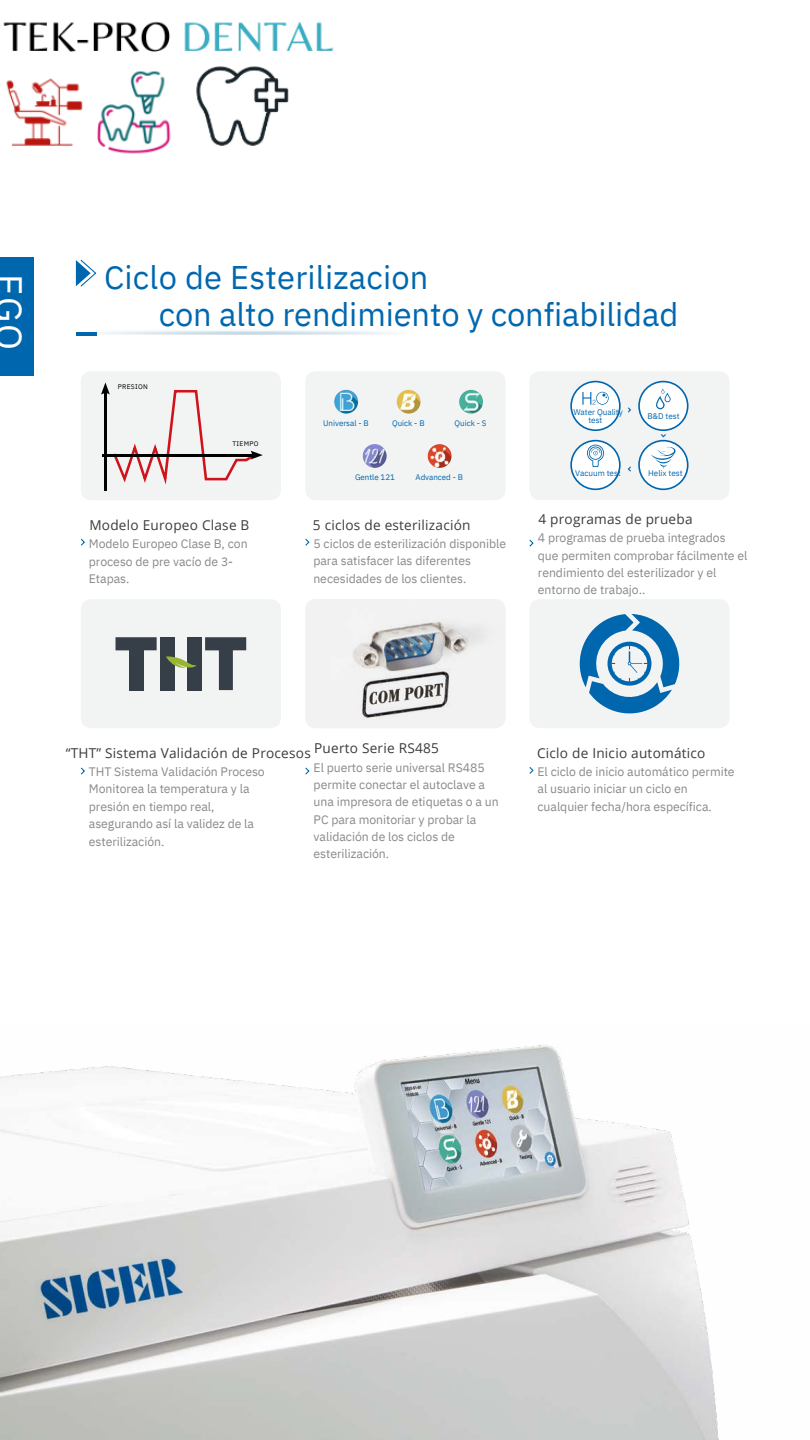
<style>
.page{position:relative;width:810px;height:1440px;background:#fff}
.page>*{position:absolute;margin:0;border:0;box-sizing:border-box;transform-origin:0 0}
.t1{font:36.7px "IBM Plex Sans";color:#fff}
.t2{font:32.7px/36.8px "IBM Plex Sans";letter-spacing:-.005em;color:#0067af}
.t3{font:13.6px "Open Sans";letter-spacing:.015em;color:#3e3a39}
.t4{font:12.3px/17.4px "IBM Plex Sans";letter-spacing:-.005em;color:#898989}
.t5{font:8.2px/8.2px "IBM Plex Sans";letter-spacing:-.005em;color:#0067af}
.t6{font:8px "IBM Plex Sans";letter-spacing:-.005em;color:#0067af}
.t7{font:6.7px "IBM Plex Sans";letter-spacing:.045em;color:#000}
</style>
<div class="page">
<img style="left:0;top:1045px;width:719px;height:395px">
<img style="left:305px;top:599px;width:200px;height:129px;border-radius:11px">
<svg style="left:81px;top:539px;width:4px;height:7px"></svg>
<svg style="left:81px;top:768px;width:4px;height:7px"></svg>
<div style="left:81px;top:599px;width:200px;height:129px;background:#f2f3f3;border-radius:11px"></div>
<div style="left:161px;top:637px;width:14px;height:53px;background:#363f47"></div>
<div style="left:187px;top:637px;width:14px;height:53px;background:#363f47"></div>
<svg style="left:116px;top:637px;width:41px;height:53px"></svg>
<svg style="left:205px;top:637px;width:41px;height:53px"></svg>
<div style="left:129px;top:650px;width:14px;height:40px;background:#363f47"></div>
<svg style="left:166px;top:656px;width:31px;height:13px"></svg>
<div style="left:81px;top:371px;width:200px;height:129px;background:#f2f3f3;border-radius:11px"></div>
<hr style="left:104px;top:391px;width:2px;height:99px;background:#000">
<svg style="left:101px;top:382px;width:162px;height:103px"></svg>
<div style="left:305px;top:371px;width:200px;height:129px;background:#f2f3f3;border-radius:11px"></div>
<svg style="left:305px;top:539px;width:5px;height:7px"></svg>
<svg style="left:305px;top:768px;width:5px;height:7px"></svg>
<svg style="left:529px;top:540px;width:5px;height:7px"></svg>
<svg style="left:529px;top:767px;width:5px;height:7px"></svg>
<div style="left:529px;top:599px;width:201px;height:129px;background:#f2f3f3;border-radius:11px"></div>
<svg style="left:579px;top:614px;width:101px;height:100px"></svg>
<div style="left:529px;top:371px;width:201px;height:129px;background:#f2f3f3;border-radius:11px"></div>
<div style="left:571px;top:382px;width:49px;height:48px;background:#fff;border-radius:50%"></div>
<div style="left:570px;top:381px;width:51px;height:50px;border:2px solid #0067af;border-radius:50%"></div>
<svg style="left:582px;top:392px;width:27px;height:13px"></svg>
<div style="left:639px;top:382px;width:49px;height:48px;background:#fff;border-radius:50%"></div>
<div style="left:638px;top:381px;width:51px;height:50px;border:2px solid #0067af;border-radius:50%"></div>
<svg style="left:656px;top:389px;width:15px;height:20px"></svg>
<div style="left:639px;top:441px;width:49px;height:48px;background:#fff;border-radius:50%"></div>
<div style="left:638px;top:440px;width:51px;height:50px;border:2px solid #0067af;border-radius:50%"></div>
<svg style="left:651px;top:447px;width:25px;height:22px"></svg>
<div style="left:571px;top:441px;width:49px;height:48px;background:#fff;border-radius:50%"></div>
<div style="left:570px;top:440px;width:51px;height:50px;border:2px solid #0067af;border-radius:50%"></div>
<svg style="left:587px;top:445px;width:17px;height:22px"></svg>
<svg style="left:628px;top:407px;width:3px;height:6px"></svg>
<svg style="left:661px;top:434px;width:5px;height:4px"></svg>
<svg style="left:627px;top:466px;width:4px;height:6px"></svg>
<img style="left:96px;top:330px;width:298px;height:5px">
<div style="left:0;top:257px;width:33px;height:118px;background:#0067af"></div>
<hr style="left:76px;top:332px;width:20px;height:4px;background:#0067af">
<svg style="left:76px;top:260px;width:20px;height:27px"></svg>
<img style="left:334px;top:390px;width:24px;height:24px;border-radius:50%">
<img style="left:397px;top:390px;width:24px;height:24px;border-radius:50%">
<img style="left:428px;top:444px;width:24px;height:24px;border-radius:50%">
<img style="left:459px;top:390px;width:24px;height:24px;border-radius:50%">
<img style="left:363px;top:444px;width:24px;height:24px;border-radius:50%">
<img style="left:3px;top:21px;width:331px;height:133px">
<h4 class="t1" style="left:34px;top:274px;width:78px;rotate:90deg">EGO</h4>
<h4 class="t2" style="left:159px;top:259px;width:521px;text-indent:-55px">Ciclo de Esterilizacion<br>con alto rendimiento y confiabilidad</h4>
<p class="t7" style="left:118px;top:382px;width:32px">PRESION</p>
<h4 class="t7" style="left:232px;top:439px;width:28px">TIEMPO</h4>
<h4 class="t3" style="left:89px;top:515px;width:162px">Modelo Europeo Clase B</h4>
<h4 class="t4" style="left:89px;top:535px;width:160px">Modelo Europeo Clase B, con proceso de pre vacío de 3-<br>Etapas.</h4>
<h4 class="t6" style="left:323px;top:418px;width:47px">Universal - B</h4>
<h3 class="t6" style="left:392px;top:418px;width:34px">Quick - B</h3>
<h3 class="t6" style="left:455px;top:418px;width:33px">Quick - S</h3>
<h3 class="t6" style="left:355px;top:472px;width:41px">Gentle 121</h3>
<h3 class="t6" style="left:416px;top:472px;width:49px">Advanced - B</h3>
<h3 class="t5" style="left:588px;top:407px;width:36px;text-indent:-15px">Water Quality test</h3>
<p class="t5" style="left:575px;top:469px;width:47px">Vacuum test</p>
<h4 class="t5" style="left:647px;top:412px;width:34px">B&amp;D test</h4>
<p class="t5" style="left:648px;top:469px;width:36px">Helix test</p>
<p class="t3" style="left:313px;top:515px;width:159px">5 ciclos de esterilización</p>
<h4 class="t3" style="left:538px;top:509px;width:156px">4 programas de prueba</h4>
<p class="t4" style="left:313px;top:535px;width:194px">5 ciclos de esterilización disponible para satisfacer las diferentes necesidades de los clientes.</p>
<h3 class="t4" style="left:538px;top:529px;width:211px">4 programas de prueba integrados que permiten comprobar fácilmente el rendimiento del esterilizador y el entorno de trabajo..</h3>
<p class="t3" style="left:66px;top:743px;width:247px">“THT” Sistema Validación de Procesos</p>
<h4 class="t3" style="left:314px;top:739px;width:126px">Puerto Serie RS485</h4>
<h3 class="t4" style="left:89px;top:763px;width:177px">THT Sistema Validación Proceso<br>Monitorea la temperatura y la presión en tiempo real, asegurando así la validez de la esterilización.</h3>
<h3 class="t4" style="left:314px;top:758px;width:187px">El puerto serie universal RS485 permite conectar el autoclave a una impresora de etiquetas o a un<br>PC para monitoriar y probar la validación de los ciclos de esterilización.</h3>
<p class="t3" style="left:537px;top:743px;width:170px">Ciclo de Inicio automático</p>
<h3 class="t4" style="left:538px;top:763px;width:199px">El ciclo de inicio automático permite al usuario iniciar un ciclo en cualquier fecha/hora específica.</h3>
</div>
